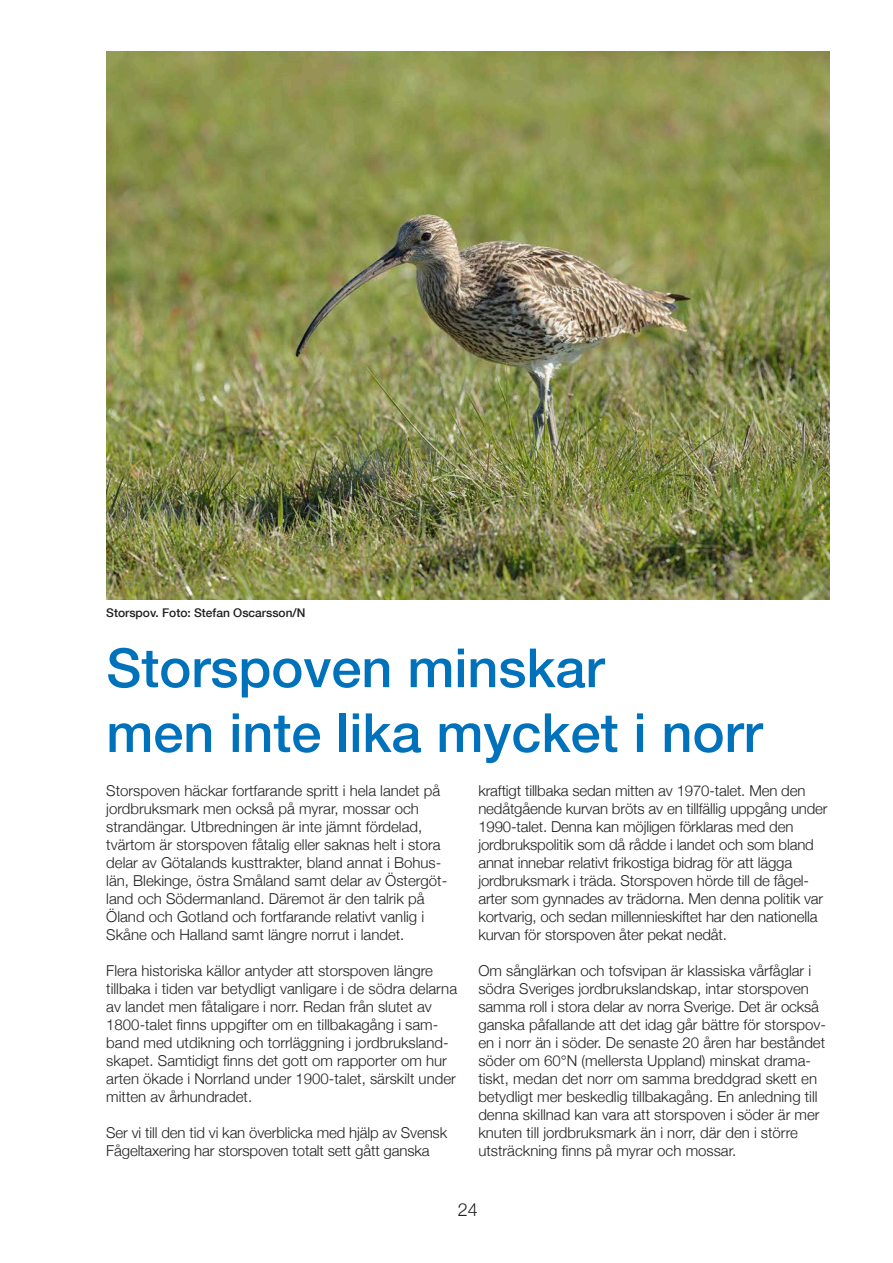
<style>
.page{position:relative;width:893px;height:1263px;background:#fff}
.page>*{position:absolute;margin:0;border:0;box-sizing:border-box;transform-origin:0 0}
.t1{font:500 54px "Helvetica Neue";color:#0072bc}
.t2{font:300 18px "Helvetica Neue";color:#231f20}
.t3{font:300 15px/18px "Helvetica Neue";color:#231f20}
.t4{font:500 12px "Helvetica Neue";color:#231f20}
</style>
<div class="page">
<img style="left:106px;top:51px;width:723px;height:549px">
<p class="t4" style="left:106px;top:606px;width:201px">Storspov. Foto: Stefan Oscarsson/N</p>
<p class="t1" style="left:106px;top:635px;width:500px">Storspoven minskar</p>
<p class="t1" style="left:106px;top:700px;width:658px">men inte lika mycket i norr</p>
<p class="t3" style="left:106px;top:781px;width:335px">Storspoven häckar fortfarande spritt i hela landet på</p>
<p class="t3" style="left:106px;top:799px;width:342px">jordbruksmark men också på myrar, mossar och strandängar. Utbredningen är inte jämnt fördelad, tvärtom är storspoven fåtalig eller saknas helt i stora delar av Götalands kusttrakter, bland annat i Bohus&shy;län, Blekinge, östra Småland samt delar av Östergöt&shy;land och Södermanland. Däremot är den talrik på Öland och Gotland och fortfarande relativt vanlig i Skåne och Halland samt längre norrut i landet.</p>
<p class="t3" style="left:106px;top:961px;width:352px">Flera historiska källor antyder att storspoven längre tillbaka i tiden var betydligt vanligare i de södra delarna av landet men fåtaligare i norr. Redan från slutet av 1800-talet finns uppgifter om en tillbakagång i sam&shy;band med utdikning och torrläggning i jordbruksland&shy;skapet. Samtidigt finns det gott om rapporter om hur arten ökade i Norrland under 1900-talet, särskilt under mitten av århundradet.</p>
<p class="t3" style="left:106px;top:1123px;width:342px">Ser vi till den tid vi kan överblicka med hjälp av Svensk<br>Fågeltaxering har storspoven totalt sett gått ganska</p>
<p class="t3" style="left:478px;top:781px;width:351px">kraftigt tillbaka sedan mitten av 1970-talet. Men den nedåtgående kurvan bröts av en tillfällig uppgång under 1990-talet. Denna kan möjligen förklaras med den jordbrukspolitik som då rådde i landet och som bland annat innebar relativt frikostiga bidrag för att lägga jordbruksmark i träda. Storspoven hörde till de fågel&shy;arter som gynnades av trädorna. Men denna politik var kortvarig, och sedan millennieskiftet har den nationella kurvan för storspoven åter pekat nedåt.</p>
<p class="t3" style="left:478px;top:961px;width:334px">Om sånglärkan och tofsvipan är klassiska vårfåglar i södra Sveriges jordbrukslandskap, intar storspoven</p>
<p class="t3" style="left:478px;top:997px;width:349px">samma roll i stora delar av norra Sverige. Det är också ganska påfallande att det idag går bättre för storspov&shy;en i norr än i söder. De senaste 20 åren har beståndet söder om 60°N (mellersta Uppland) minskat drama&shy;tiskt, medan det norr om samma breddgrad skett en betydligt mer beskedlig tillbakagång. En anledning till denna skillnad kan vara att storspoven i söder är mer knuten till jordbruksmark än i norr, där den i större utsträckning finns på myrar och mossar.</p>
<p class="t2" style="left:458px;top:1199px;width:22px">24</p>
</div>
